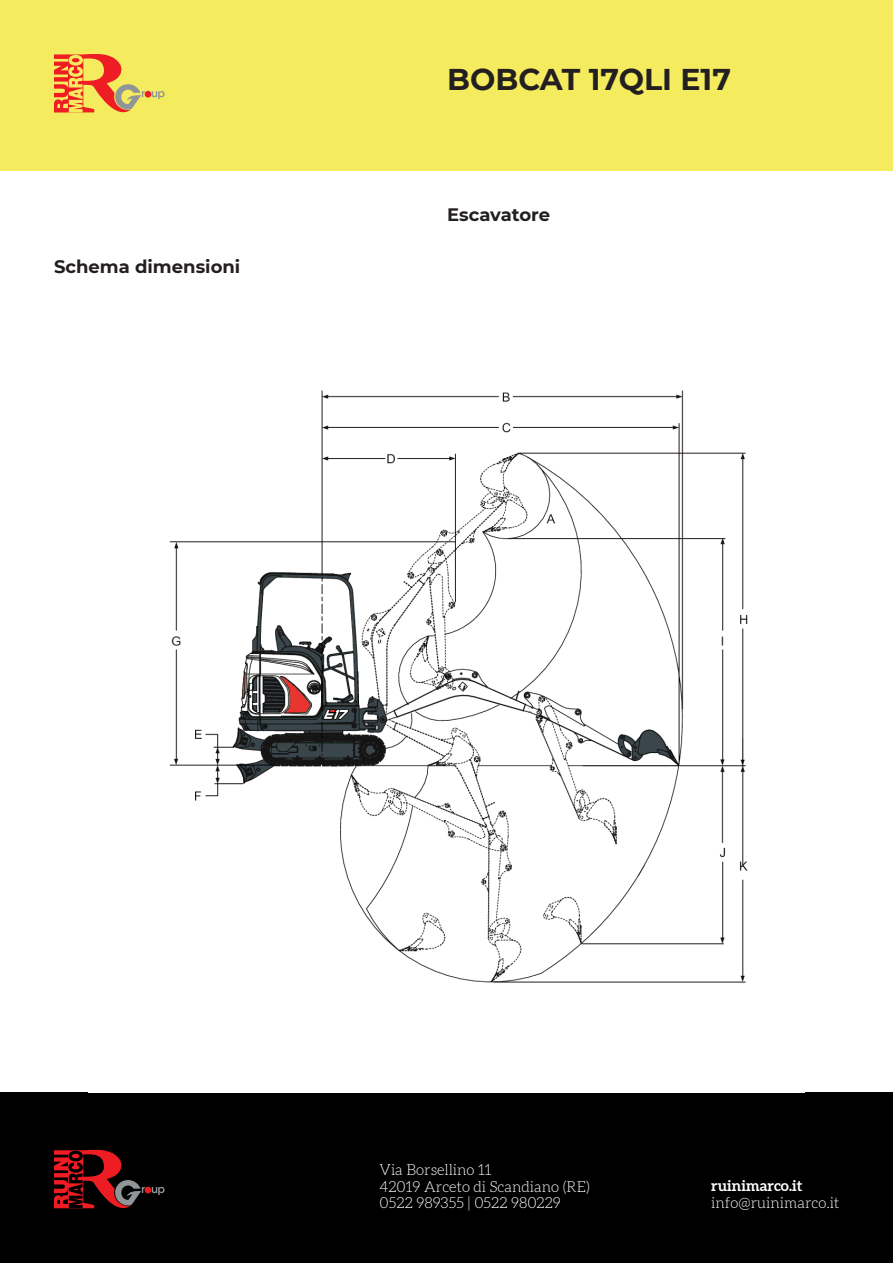
<style>
.page{position:relative;width:893px;height:1263px;background:#fff}
.page>*{position:absolute;margin:0;border:0;box-sizing:border-box;transform-origin:0 0}
.t1{font:700 30px "Montserrat";color:#231f20}
.t2{font:700 18px "Montserrat";color:#231f20}
.t3{font:300 15px/16.5px "Aleo";color:#fff}
.t4{font:700 15px "Aleo";color:#fff}
</style>
<div class="page">
<div style="left:0;top:0;width:893px;height:170px;background:#f4ec5e"></div>
<div style="left:0;top:1093px;width:893px;height:170px;background:#000001"></div>
<svg style="left:152px;top:91px;width:13px;height:8px"></svg>
<div style="left:145px;top:91px;width:6px;height:7px;background:#ee1d23;border-radius:50%"></div>
<svg style="left:54px;top:54px;width:91px;height:59px"></svg>
<svg style="left:54px;top:1150px;width:111px;height:59px"></svg>
<img style="left:169px;top:390px;width:579px;height:593px">
<p class="t2" style="left:54px;top:253px;width:188px">Schema dimensioni</p>
<p class="t1" style="left:447px;top:58px;width:285px">BOBCAT 17QLI E17</p>
<p class="t2" style="left:447px;top:202px;width:104px">Escavatore</p>
<p class="t3" style="left:380px;top:1163px;width:212px">Via Borsellino 11<br>42019 Arceto di Scandiano (RE)<br>0522 989355 | 0522 980229</p>
<p class="t4" style="left:711px;top:1176px;width:93px">ruinimarco.it</p>
<p class="t3" style="left:711px;top:1195px;width:130px">info@ruinimarco.it</p>
</div>
